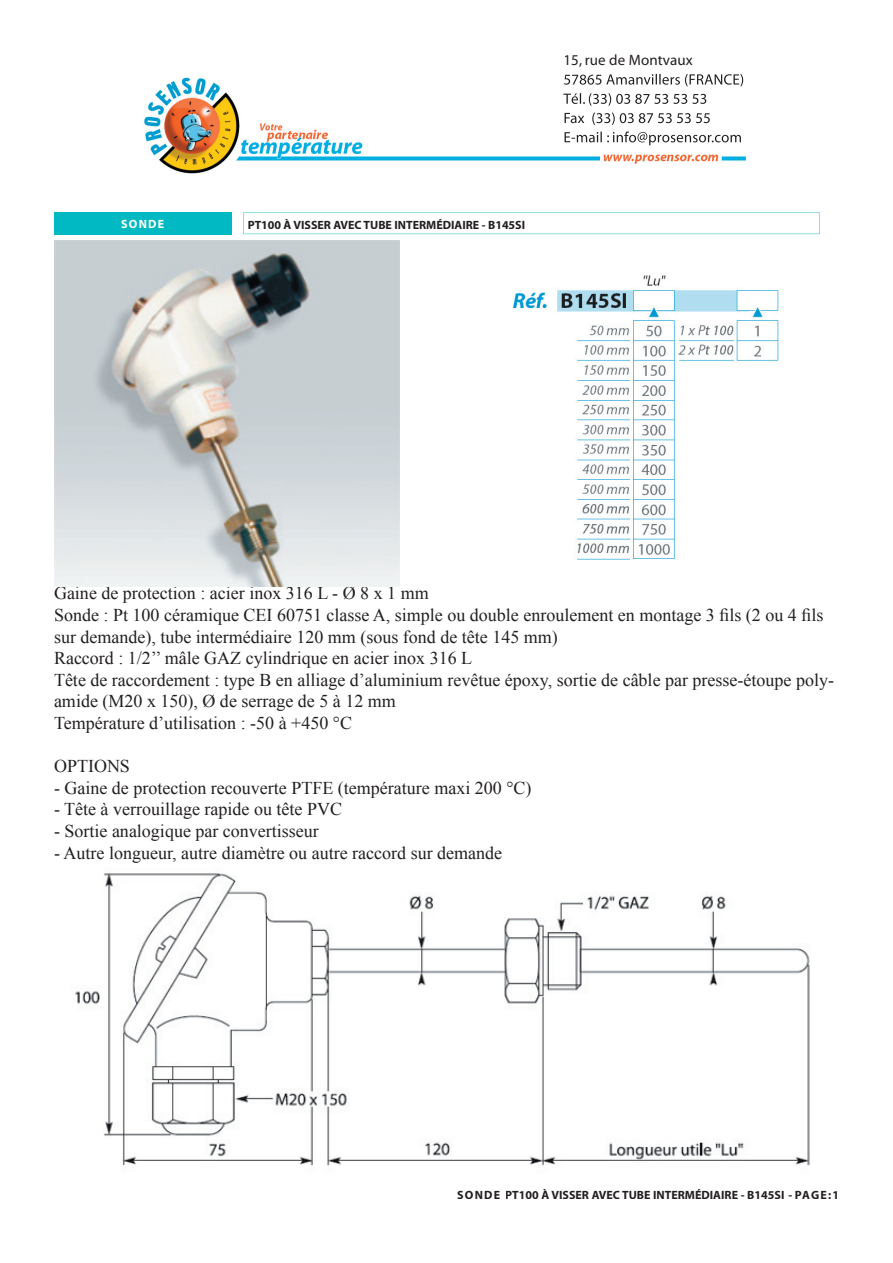
<style>
.page{position:relative;width:893px;height:1263px;background:#fff}
.page>*{position:absolute;margin:0;border:0;box-sizing:border-box;transform-origin:0 0}
.t1{font:18px/21.6px "Times New Roman";color:#231f20}
.t2{font:15px "Myriad";letter-spacing:.01em;color:#231f20}
.t3{font:700 12px "Myriad";color:#231f20}
.t4{font:700 12px "Myriad";letter-spacing:.1em;color:#fff}
</style>
<div class="page">
<img style="left:144px;top:73px;width:602px;height:101px">
<img style="left:564px;top:74px;width:179px;height:12px">
<img style="left:563px;top:93px;width:143px;height:13px">
<img style="left:565px;top:113px;width:145px;height:12px">
<img style="left:565px;top:131px;width:176px;height:14px">
<div style="left:54px;top:213px;width:177px;height:22px;background:#00b9c3"></div>
<svg style="left:243px;top:212px;width:577px;height:22px"></svg>
<img style="left:54px;top:241px;width:345px;height:345px">
<img style="left:75px;top:873px;width:735px;height:293px">
<img style="left:512px;top:275px;width:267px;height:285px">
<p class="t2" style="left:563px;top:53px;width:131px">15, rue de Montvaux</p>
<p class="t4" style="left:121px;top:218px;width:44px">SONDE</p>
<p class="t3" style="left:248px;top:219px;width:279px">PT100 À VISSER AVEC TUBE INTERMÉDIAIRE - B145SI</p>
<p class="t1" style="left:54px;top:582px;width:782px">Gaine de protection : acier inox 316 L - Ø 8 x 1 mm<br>Sonde : Pt 100 céramique CEI 60751 classe A, simple ou double enroulement en montage 3 fils (2 ou 4 fils sur demande), tube intermédiaire 120 mm (sous fond de tête 145 mm)<br>Raccord : 1/2’’ mâle GAZ cylindrique en acier inox 316 L<br>Tête de raccordement : type B en alliage d’aluminium revêtue époxy, sortie de câble par presse-étoupe poly&shy;amide (M20 x 150), Ø de serrage de 5 à 12 mm<br>Température d’utilisation : -50 à +450 °C</p>
<p class="t1" style="left:54px;top:755px;width:77px">OPTIONS</p>
<p class="t1" style="left:54px;top:777px;width:479px">- Gaine de protection recouverte PTFE (température maxi 200 °C)</p>
<p class="t1" style="left:54px;top:798px;width:290px">- Tête à verrouillage rapide ou tête PVC</p>
<p class="t1" style="left:54px;top:820px;width:266px">- Sortie analogique par convertisseur</p>
<p class="t1" style="left:54px;top:841px;width:450px">- Autre longueur, autre diamètre ou autre raccord sur demande</p>
<p class="t3" style="left:457px;top:1188px;width:383px">SONDE PT100 À VISSER AVEC TUBE INTERMÉDIAIRE - B145SI - PAGE:1</p>
</div>
